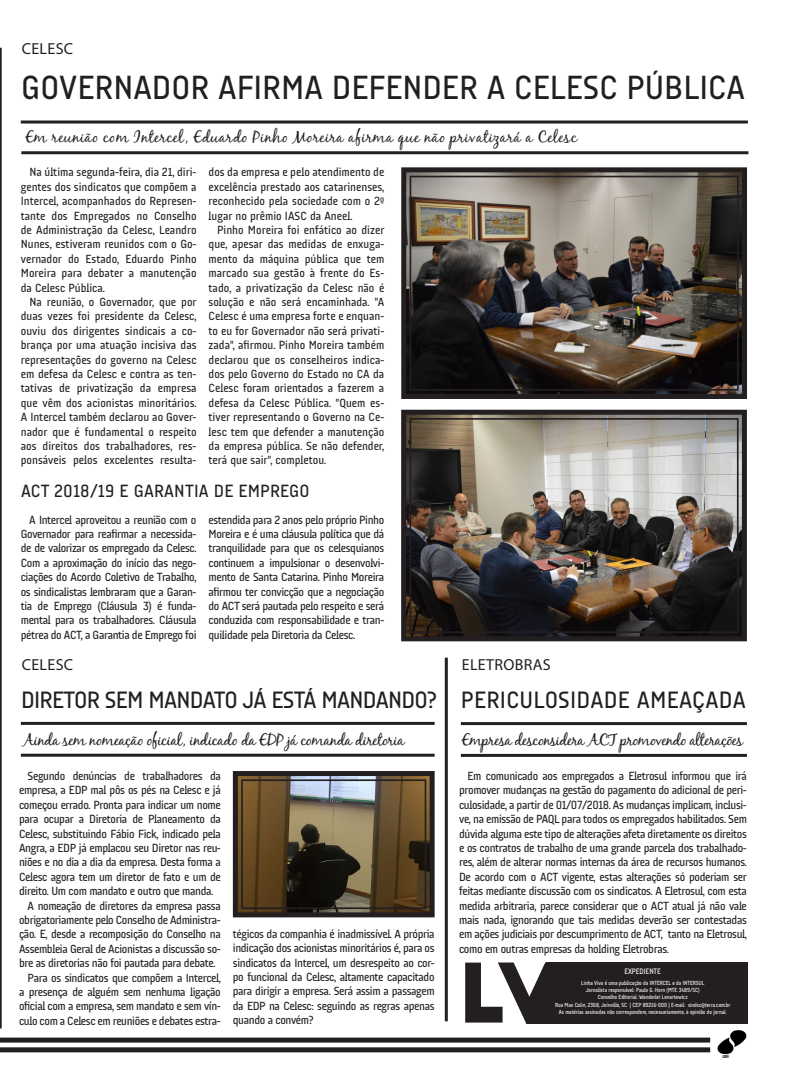
<style>
.page{position:relative;width:791px;height:1080px;background:#fff}
.page>*{position:absolute;margin:0;border:0;box-sizing:border-box;transform-origin:0 0}
.Texto10{font:80px "Big John";color:#231f20}
.Texto10-2{font:34px "Audimat 3000 Regulier";color:#231f20}
.Texto10-3{font:24px "Audimat 3000 Regulier";letter-spacing:-.03em;color:#231f20}
.Texto10-4{font:24px "Audimat 3000 Regulier";letter-spacing:.01em;color:#231f20}
.Texto10-5{font:18px "Audimat 3000 Regulier";letter-spacing:.01em;color:#231f20}
.Texto10-6{font:16px "Black Jack";letter-spacing:-.02em;color:#231f20}
.Texto10-7{font:16px "Black Jack";letter-spacing:.03em;color:#231f20}
.Subtitulo14{font:16px "Myriad Pro";letter-spacing:.02em;color:#231f20}
.t1{font:12px/14.4px "Audimat 3000 Regulier";letter-spacing:-.03em;color:#231f20;text-align:justify}
.Texto-Verdana9{font:8px "Audimat 3000 Regulier";letter-spacing:-.01em;color:#fff;scale:.93 1}
.Texto-Verdana9-2{font:6px "Audimat 3000 Regulier";letter-spacing:-.01em;color:#fff;scale:.93 1}
</style>
<div class="page">
<div style="left:0;top:1038px;width:710px;height:5px;background:#231f20"></div>
<div style="left:0;top:1047px;width:710px;height:5px;background:#231f20"></div>
<img style="left:717px;top:1030px;width:30px;height:28px">
<hr style="left:0;top:48px;width:2px;height:981px;background:#231f20">
<div style="left:546px;top:963px;width:202px;height:60px;background:#231f20"></div>
<div style="left:526px;top:997px;width:222px;height:26px;background:#231f20"></div>
<hr style="left:21px;top:121px;width:727px;height:3px;background:#231f20">
<hr style="left:21px;top:151px;width:727px;height:3px;background:#231f20">
<img style="left:401px;top:167px;width:346px;height:232px">
<div style="left:410px;top:176px;width:329px;height:215px;border:2px solid #231f20"></div>
<img style="left:401px;top:409px;width:346px;height:233px">
<div style="left:409px;top:418px;width:329px;height:215px;border:2px solid #231f20"></div>
<hr style="left:21px;top:722px;width:414px;height:3px;background:#231f20">
<hr style="left:21px;top:754px;width:414px;height:3px;background:#231f20">
<hr style="left:445px;top:658px;width:3px;height:363px;background:#231f20">
<svg style="left:232px;top:771px;width:203px;height:147px;background:#5d4f39"></svg>
<div style="left:241px;top:779px;width:185px;height:130px;border:2px solid #231f20"></div>
<hr style="left:461px;top:722px;width:286px;height:3px;background:#231f20">
<hr style="left:461px;top:754px;width:286px;height:3px;background:#231f20">
<div style="left:538px;top:993px;width:10px;height:26px;background:#231f20"></div>
<p class="Subtitulo14" style="left:22px;top:38px;width:53px">CELESC</p>
<p class="Texto10-2" style="left:21px;top:67px;width:725px">GOVERNADOR AFIRMA DEFENDER A CELESC PÚBLICA</p>
<p class="Texto10-7" style="left:26px;top:128px;width:553px">Em reunião com Intercel, Eduardo Pinho Moreira afirma que não privatizará a Celesc</p>
<p class="t1" style="left:21px;top:165px;width:177px;text-indent:9px">Na última segunda-feira, dia 21, diri&shy;gentes dos sindicatos que compõem a Intercel, acompanhados do Represen&shy;tante dos Empregados no Conselho de Administração da Celesc, Leandro Nunes, estiveram reunidos com o Go&shy;vernador do Estado, Eduardo Pinho Moreira para debater a manutenção da Celesc Pública.</p>
<p class="t1" style="left:21px;top:294px;width:177px;text-indent:9px">Na reunião, o Governador, que por duas vezes foi presidente da Celesc, ouviu dos dirigentes sindicais a co&shy;brança por uma atuação incisiva das representações do governo na Celesc em defesa da Celesc e contra as ten&shy;tativas de privatização da empresa que vêm dos acionistas minoritários.<br>A Intercel também declarou ao Gover&shy;nador que é fundamental o respeito aos direitos dos trabalhadores, res&shy;ponsáveis pelos excelentes resulta-</p>
<p class="t1" style="left:209px;top:165px;width:177px">dos da empresa e pelo atendimento de excelência prestado aos catarinenses, reconhecido pela sociedade com o 2º lugar no prêmio IASC da Aneel.</p>
<p class="t1" style="left:209px;top:222px;width:177px;text-indent:9px">Pinho Moreira foi enfático ao dizer que, apesar das medidas de enxuga&shy;mento da máquina pública que tem marcado sua gestão à frente do Es&shy;tado, a privatização da Celesc não é solução e não será encaminhada. "A Celesc é uma empresa forte e enquan&shy;to eu for Governador não será privati&shy;zada", afirmou. Pinho Moreira também declarou que os conselheiros indica&shy;dos pelo Governo do Estado no CA da Celesc foram orientados a fazerem a defesa da Celesc Pública. "Quem es&shy;tiver representando o Governo na Ce&shy;lesc tem que defender a manutenção da empresa pública. Se não defender, terá que sair", completou.</p>
<p class="Texto10-5" style="left:21px;top:480px;width:290px">ACT 2018/19 E GARANTIA DE EMPREGO</p>
<p class="t1" style="left:21px;top:512px;width:177px;text-indent:9px">A Intercel aproveitou a reunião com o Governador para reafirmar a necessida&shy;de de valorizar os empregado da Celesc.<br>Com a aproximação do início das nego&shy;ciações do Acordo Coletivo de Trabalho, os sindicalistas lembraram que a Garan&shy;tia de Emprego (Cláusula 3) é funda&shy;mental para os trabalhadores. Cláusula pétrea do ACT, a Garantia de Emprego foi</p>
<p class="t1" style="left:208px;top:512px;width:177px">estendida para 2 anos pelo próprio Pinho Moreira e é uma cláusula política que dá tranquilidade para que os celesquianos continuem a impulsionar o desenvolvi&shy;mento de Santa Catarina. Pinho Moreira afirmou ter convicção que a negociação do ACT será pautada pelo respeito e será conduzida com responsabilidade e tran&shy;quilidade pela Diretoria da Celesc.</p>
<p class="Subtitulo14" style="left:22px;top:655px;width:53px">CELESC</p>
<p class="Texto10-3" style="left:21px;top:686px;width:417px">DIRETOR SEM MANDATO JÁ ESTÁ MANDANDO?</p>
<p class="Texto10-6" style="left:23px;top:730px;width:383px">Ainda sem nomeação oficial, indicado da EDP já comanda diretoria</p>
<p class="t1" style="left:19px;top:769px;width:203px;text-indent:9px">Segundo denúncias de trabalhadores da empresa, a EDP mal pôs os pés na Celesc e já começou errado. Pronta para indicar um nome para ocupar a Diretoria de Planeamento da Celesc, substituindo Fábio Fick, indicado pela Angra, a EDP já emplacou seu Diretor nas reu&shy;niões e no dia a dia da empresa. Desta forma a Celesc agora tem um diretor de fato e um de direito. Um com mandato e outro que manda.</p>
<p class="t1" style="left:19px;top:898px;width:203px;text-indent:9px">A nomeação de diretores da empresa passa obrigatoriamente pelo Conselho de Administra&shy;ção. E, desde a recomposição do Conselho na Assembleia Geral de Acionistas a discussão so&shy;bre as diretorias não foi pautada para debate.</p>
<p class="t1" style="left:19px;top:970px;width:203px;text-indent:9px">Para os sindicatos que compõem a Intercel, a presença de alguém sem nenhuma ligação oficial com a empresa, sem mandato e sem vín&shy;culo com a Celesc em reuniões e debates estra-</p>
<p class="t1" style="left:233px;top:926px;width:203px">tégicos da companhia é inadmissível. A própria indicação dos acionistas minoritários é, para os sindicatos da Intercel, um desrespeito ao cor&shy;po funcional da Celesc, altamente capacitado para dirigir a empresa. Será assim a passagem da EDP na Celesc: seguindo as regras apenas quando a convém?</p>
<p class="Subtitulo14" style="left:462px;top:655px;width:90px">ELETROBRAS</p>
<p class="Texto10-4" style="left:461px;top:686px;width:286px">PERICULOSIDADE AMEAÇADA</p>
<p class="Texto10-6" style="left:462px;top:730px;width:283px">Empresa desconsidera ACT promovendo alterações</p>
<p class="t1" style="left:459px;top:769px;width:289px;text-indent:9px">Em comunicado aos empregados a Eletrosul informou que irá promover mudanças na gestão do pagamento do adicional de peri&shy;culosidade, a partir de 01/07/2018. As mudanças implicam, inclusi&shy;ve, na emissão de PAQL para todos os empregados habilitados. Sem dúvida alguma este tipo de alterações afeta diretamente os direitos e os contratos de trabalho de uma grande parcela dos trabalhado&shy;res, além de alterar normas internas da área de recursos humanos.<br>De acordo com o ACT vigente, estas alterações só poderiam ser feitas mediante discussão com os sindicatos. A Eletrosul, com esta medida arbitraria, parece considerar que o ACT atual já não vale mais nada, ignorando que tais medidas deverão ser contestadas em ações judiciais por descumprimento de ACT, tanto na Eletrosul, como em outras empresas da holding Eletrobras.</p>
<p class="Texto10" style="left:459px;top:957px;width:104px">LV</p>
<p class="Texto-Verdana9" style="left:624px;top:966px;width:41px">EXPEDIENTE</p>
<p class="Texto-Verdana9-2" style="left:581px;top:979px;width:134px">Linha Viva é uma publicação da INTERCEL e da INTERSUL</p>
<p class="Texto-Verdana9-2" style="left:586px;top:986px;width:124px">Jornalista responsável: Paulo G. Horn (MTE 3489/SC)</p>
<p class="Texto-Verdana9-2" style="left:598px;top:994px;width:98px">Conselho Editorial: Wanderlei Lenartowicz</p>
<p class="Texto-Verdana9-2" style="left:555px;top:1001px;width:190px">Rua Max Colin, 2368, Joinville, SC | CEP 89216-000 | E-mail: sindsc@terra.com.br</p>
<p class="Texto-Verdana9-2" style="left:559px;top:1008px;width:182px">As matérias assinadas não correspondem, necessariamente, à opinião do jornal.</p>
</div>
